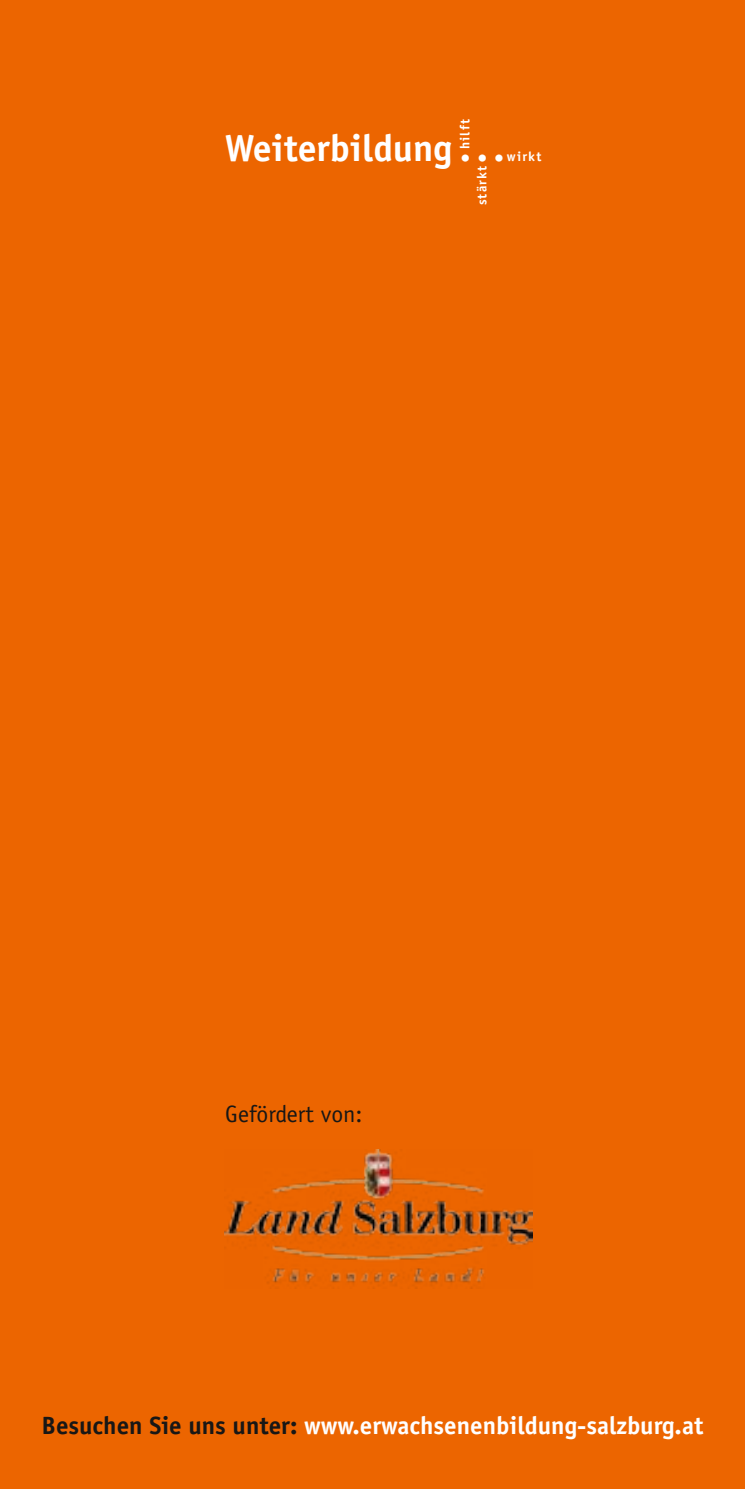
<style>
.page{position:relative;width:745px;height:1489px;background:#fff}
.page>*{position:absolute;margin:0;border:0;box-sizing:border-box;transform-origin:0 0}
.t1{font:700 37.75px "Officina Sans";color:#fff}
.t2{font:700 25px "Officina Sans";color:#fff}
.t3{font:23.75px "Officina Sans";color:#181716}
.t4{font:700 13.25px "Officina Sans";letter-spacing:.09em;color:#fff}
.s1{color:#181716}
</style>
<div class="page">
<div style="left:0;top:0;width:744px;height:1488px;background:#ec6500"></div>
<img style="left:225px;top:1149px;width:307px;height:137px">
<p class="t4" style="left:456px;top:149px;width:31px;rotate:-90deg">hilft</p>
<h1 class="t1" style="left:225px;top:124px;width:281px">Weiterbildung ...</h1>
<p class="t4" style="left:506px;top:148px;width:36px">wirkt</p>
<p class="t4" style="left:473px;top:205px;width:41px;rotate:-90deg">stärkt</p>
<p class="t3" style="left:225px;top:1100px;width:139px">Gefördert von:</p>
<p class="t2" style="left:42px;top:1410px;width:662px"><span class="s1">Besuchen Sie uns unter:</span> www.erwachsenenbildung-salzburg.at</p>
</div>
